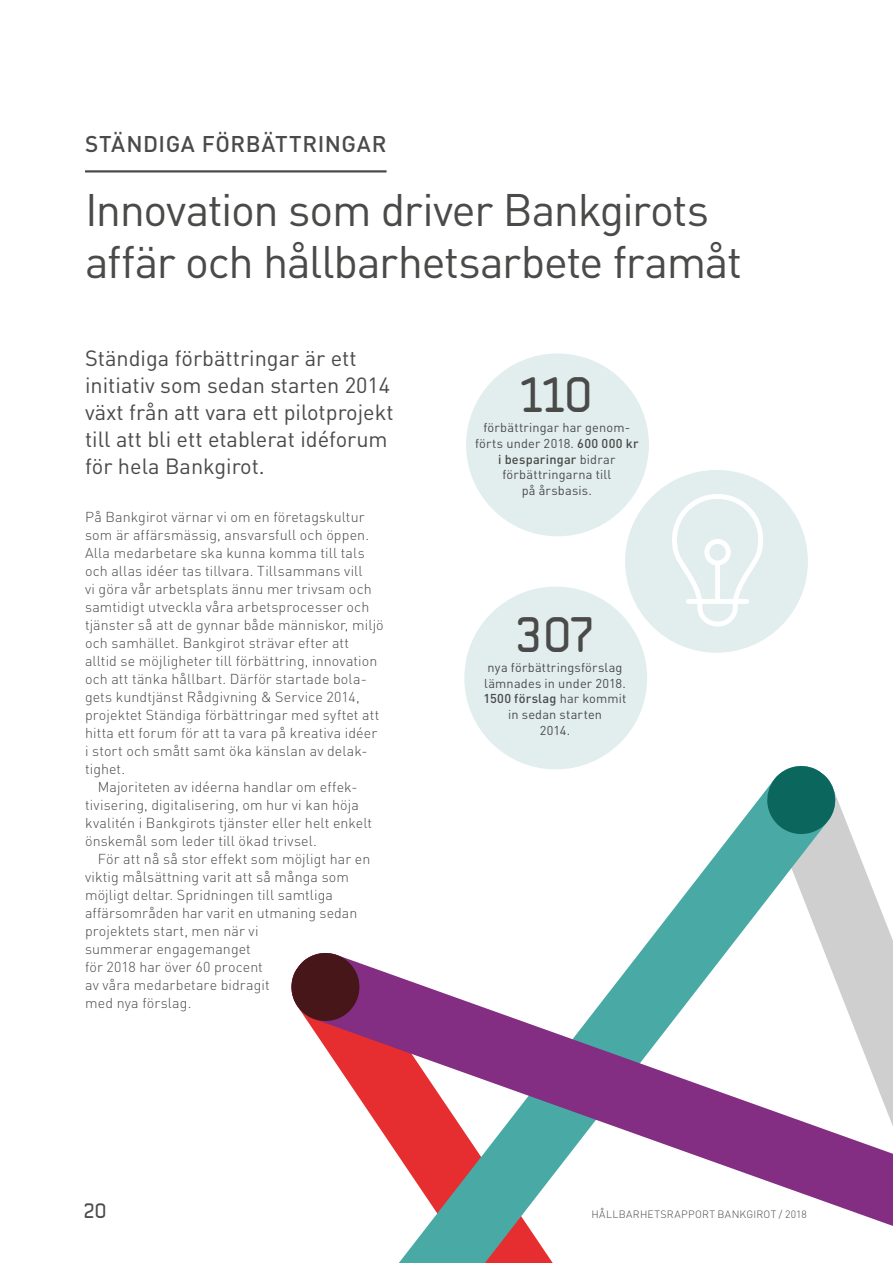
<style>
.page{position:relative;width:893px;height:1263px;background:#fff}
.page>*{position:absolute;margin:0;border:0;box-sizing:border-box;transform-origin:0 0}
.t1{font:46.5px "OCRA Tribute Com";letter-spacing:-.01em;color:#4a4a49}
.t2{font:45px/52.5px "DIN";letter-spacing:-.03em;color:#4a4a49}
.t3{font:500 22.5px "DIN";letter-spacing:.025em;color:#4a4a49}
.t4{font:21.75px/27px "DIN";color:#4a4a49}
.t5{font:19.5px "OCRA Tribute Com";color:#4a4a49}
.t6{font:300 14.25px "DIN";letter-spacing:.01em;color:#4a4a49}
.t7{font:12.75px/15.8px "DIN";letter-spacing:.015em;color:#4a4a49;text-align:center}
.t8{font:300 10.5px "DIN";letter-spacing:.03em;color:#4a4a49}
.s1{font-weight:500}
</style>
<div class="page">
<svg style="left:839px;top:804px;width:54px;height:146px;fill:#cfcfcf"></svg>
<svg style="left:399px;top:762px;width:440px;height:501px"></svg>
<svg style="left:307px;top:950px;width:586px;height:304px"></svg>
<svg style="left:766px;top:766px;width:69px;height:68px;background:#328078"></svg>
<svg style="left:291px;top:953px;width:68px;height:68px;background:#65363f"></svg>
<div style="left:466px;top:353px;width:183px;height:183px;background:#e2eeee;border-radius:50%"></div>
<div style="left:625px;top:470px;width:183px;height:183px;background:#e2eeee;border-radius:50%"></div>
<div style="left:464px;top:586px;width:183px;height:183px;background:#e2eeee;border-radius:50%"></div>
<hr style="left:85px;top:170px;width:302px;height:2px;background:#4a4a49">
<svg style="left:672px;top:494px;width:91px;height:133px"></svg>
<div style="left:704px;top:539px;width:27px;height:26px;border:5px solid #fff;border-radius:50%"></div>
<div style="left:715px;top:563px;width:5px;height:38px;background:#fff"></div>
<div style="left:688px;top:599px;width:59px;height:5px;background:#fff"></div>
<h3 class="t3" style="left:85px;top:130px;width:303px">STÄNDIGA FÖRBÄTTRINGAR</h3>
<h2 class="t2" style="left:85px;top:182px;width:658px">Innovation som driver Bankgirots affär och hållbarhetsarbete framåt</h2>
<h3 class="t4" style="left:85px;top:344px;width:310px">Ständiga förbättringar är ett initiativ som sedan starten 2014 växt från att vara ett pilotprojekt till att bli ett etablerat idéforum för hela Bankgirot.</h3>
<p class="t6" style="left:85px;top:508px;width:281px">På Bankgirot värnar vi om en företagskultur</p>
<p class="t6" style="left:85px;top:526px;width:286px">som är affärsmässig, ansvarsfull och öppen.</p>
<p class="t6" style="left:85px;top:544px;width:281px">Alla medarbetare ska kunna komma till tals</p>
<p class="t6" style="left:85px;top:562px;width:279px">och allas idéer tas tillvara. Tillsammans vill</p>
<p class="t6" style="left:85px;top:580px;width:288px">vi göra vår arbetsplats ännu mer trivsam och</p>
<p class="t6" style="left:85px;top:598px;width:286px">samtidigt utveckla våra arbetsprocesser och</p>
<p class="t6" style="left:85px;top:616px;width:300px">tjänster så att de gynnar både människor, miljö</p>
<p class="t6" style="left:85px;top:634px;width:266px">och samhället. Bankgirot strävar efter att</p>
<p class="t6" style="left:85px;top:652px;width:294px">alltid se möjligheter till förbättring, innovation</p>
<p class="t6" style="left:85px;top:670px;width:283px">och att tänka hållbart. Därför startade bola-</p>
<p class="t6" style="left:85px;top:688px;width:276px">gets kundtjänst Rådgivning &amp; Service 2014,</p>
<p class="t6" style="left:85px;top:706px;width:296px">projektet Ständiga förbättringar med syftet att</p>
<p class="t6" style="left:85px;top:724px;width:294px">hitta ett forum för att ta vara på kreativa idéer</p>
<p class="t6" style="left:85px;top:742px;width:284px">i stort och smått samt öka känslan av delak-</p>
<p class="t6" style="left:85px;top:760px;width:42px">tighet.</p>
<p class="t6" style="left:98px;top:778px;width:261px">Majoriteten av idéerna handlar om effek-</p>
<p class="t6" style="left:85px;top:796px;width:275px">tivisering, digitalisering, om hur vi kan höja</p>
<p class="t6" style="left:85px;top:814px;width:289px">kvalitén i Bankgirots tjänster eller helt enkelt</p>
<p class="t6" style="left:85px;top:832px;width:233px">önskemål som leder till ökad trivsel.</p>
<p class="t6" style="left:98px;top:850px;width:274px">För att nå så stor effekt som möjligt har en</p>
<p class="t6" style="left:85px;top:868px;width:266px">viktig målsättning varit att så många som</p>
<p class="t6" style="left:85px;top:886px;width:250px">möjligt deltar. Spridningen till samtliga</p>
<p class="t6" style="left:85px;top:904px;width:274px">affärsområden har varit en utmaning sedan</p>
<p class="t6" style="left:85px;top:922px;width:175px">projektets start, men när vi</p>
<p class="t6" style="left:85px;top:940px;width:167px">summerar engagemanget</p>
<p class="t6" style="left:85px;top:958px;width:179px">för 2018 har över 60 procent</p>
<p class="t6" style="left:85px;top:976px;width:186px">av våra medarbetare bidragit</p>
<p class="t6" style="left:85px;top:994px;width:108px">med nya förslag.</p>
<h1 class="t1" style="left:521px;top:366px;width:74px">110</h1>
<p class="t7" style="left:475px;top:419px;width:165px">förbättringar har genom&shy;förts under 2018. <span class="s1">600 000 kr i besparingar</span> bidrar förbättringarna till<br>på årsbasis.</p>
<h1 class="t1" style="left:516px;top:605px;width:80px">307</h1>
<p class="t7" style="left:484px;top:659px;width:144px">nya förbättringsförslag lämnades in under 2018.<br><span class="s1">1500 förslag</span> har kommit in sedan starten<br>2014.</p>
<h3 class="t5" style="left:84px;top:1199px;width:24px">20</h3>
<p class="t8" style="left:592px;top:1208px;width:217px">HÅLLBARHETSRAPPORT BANKGIROT / 2018</p>
</div>
